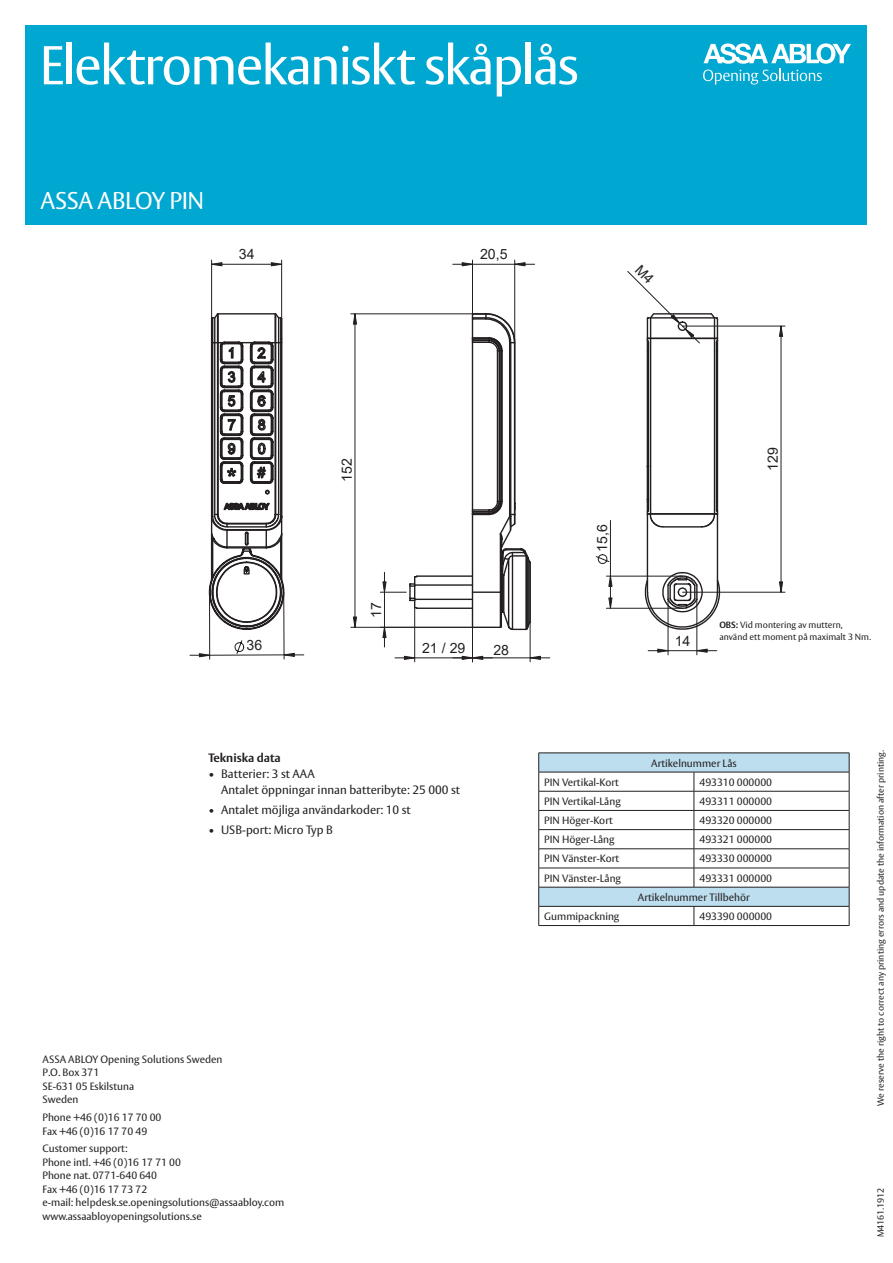
<style>
.page{position:relative;width:893px;height:1263px;background:#fff}
.page>*{position:absolute;margin:0;border:0;box-sizing:border-box;transform-origin:0 0}
.t1{font:54px "ASSA Vesta";letter-spacing:-.04em;color:#fff}
.t2{font:24px "ASSA Vesta";letter-spacing:-.02em;color:#fff}
.t3{font:14.1px "Arial";color:#231f20}
.t4{font:12px/15.8px "ASSA Vesta";color:#231f20}
.t5{font:700 12px "ASSA Vesta";color:#231f20}
.t6{font:10.5px/13.5px "ASSA Vesta";color:#231f20}
.t7{font:9px/12px "ASSA Vesta";color:#231f20}
.s1{font-weight:700}
</style>
<div class="page">
<div style="left:26px;top:26px;width:841px;height:199px;background:#00a7d1"></div>
<svg style="left:703px;top:43px;width:148px;height:42px"></svg>
<svg style="left:208px;top:312px;width:77px;height:319px"></svg>
<hr style="left:209px;top:592px;width:1px;height:67px;background:#231f20">
<hr style="left:210px;top:654px;width:74px;height:1px;background:#231f20">
<svg style="left:234px;top:640px;width:11px;height:14px"></svg>
<hr style="left:283px;top:592px;width:1px;height:67px;background:#231f20">
<hr style="left:211px;top:260px;width:1px;height:256px;background:#231f20">
<hr style="left:281px;top:260px;width:1px;height:256px;background:#231f20">
<hr style="left:212px;top:264px;width:70px;height:1px;background:#231f20">
<svg style="left:283px;top:652px;width:21px;height:5px"></svg>
<svg style="left:190px;top:653px;width:20px;height:5px"></svg>
<svg style="left:211px;top:262px;width:12px;height:5px"></svg>
<svg style="left:271px;top:262px;width:11px;height:5px"></svg>
<hr style="left:606px;top:608px;width:76px;height:1px;background:#231f20">
<svg style="left:595px;top:554px;width:15px;height:10px"></svg>
<hr style="left:781px;top:326px;width:1px;height:266px;background:#231f20">
<hr style="left:682px;top:326px;width:103px;height:1px;background:#231f20">
<hr style="left:682px;top:592px;width:103px;height:1px;background:#231f20">
<hr style="left:606px;top:576px;width:76px;height:1px;background:#231f20">
<hr style="left:610px;top:576px;width:1px;height:32px;background:#231f20">
<hr style="left:610px;top:520px;width:1px;height:56px;background:#231f20">
<hr style="left:668px;top:599px;width:1px;height:56px;background:#231f20">
<hr style="left:696px;top:599px;width:1px;height:56px;background:#231f20">
<svg style="left:779px;top:325px;width:4px;height:12px"></svg>
<svg style="left:779px;top:581px;width:4px;height:12px"></svg>
<svg style="left:608px;top:597px;width:5px;height:12px"></svg>
<svg style="left:608px;top:575px;width:5px;height:12px"></svg>
<svg style="left:648px;top:648px;width:69px;height:5px"></svg>
<hr style="left:530px;top:622px;width:1px;height:40px;background:#231f20">
<hr style="left:472px;top:657px;width:58px;height:1px;background:#231f20">
<hr style="left:355px;top:314px;width:1px;height:313px;background:#231f20">
<hr style="left:351px;top:627px;width:121px;height:1px;background:#231f20">
<hr style="left:351px;top:313px;width:121px;height:1px;background:#231f20">
<hr style="left:514px;top:260px;width:1px;height:83px;background:#231f20">
<hr style="left:472px;top:260px;width:1px;height:78px;background:#231f20">
<hr style="left:472px;top:264px;width:43px;height:1px;background:#231f20">
<hr style="left:472px;top:627px;width:1px;height:35px;background:#231f20">
<hr style="left:414px;top:608px;width:1px;height:54px;background:#231f20">
<hr style="left:415px;top:657px;width:57px;height:1px;background:#231f20">
<svg style="left:529px;top:655px;width:21px;height:5px"></svg>
<svg style="left:380px;top:312px;width:151px;height:335px"></svg>
<svg style="left:353px;top:616px;width:4px;height:12px"></svg>
<svg style="left:353px;top:313px;width:4px;height:12px"></svg>
<svg style="left:514px;top:262px;width:21px;height:5px"></svg>
<svg style="left:453px;top:262px;width:19px;height:5px"></svg>
<svg style="left:453px;top:655px;width:39px;height:5px"></svg>
<svg style="left:395px;top:655px;width:20px;height:5px"></svg>
<svg style="left:539px;top:754px;width:310px;height:152px"></svg>
<hr style="left:539px;top:753px;width:155px;height:1px;background:#231f20">
<hr style="left:694px;top:753px;width:155px;height:1px;background:#231f20">
<hr style="left:539px;top:772px;width:155px;height:1px;background:#231f20">
<hr style="left:694px;top:772px;width:155px;height:1px;background:#231f20">
<hr style="left:539px;top:791px;width:155px;height:1px;background:#231f20">
<hr style="left:694px;top:791px;width:155px;height:1px;background:#231f20">
<hr style="left:539px;top:810px;width:155px;height:1px;background:#231f20">
<hr style="left:694px;top:810px;width:155px;height:1px;background:#231f20">
<hr style="left:539px;top:829px;width:155px;height:1px;background:#231f20">
<hr style="left:694px;top:829px;width:155px;height:1px;background:#231f20">
<hr style="left:539px;top:848px;width:155px;height:1px;background:#231f20">
<hr style="left:694px;top:848px;width:155px;height:1px;background:#231f20">
<hr style="left:539px;top:868px;width:155px;height:1px;background:#231f20">
<hr style="left:694px;top:868px;width:155px;height:1px;background:#231f20">
<svg style="left:694px;top:772px;width:1px;height:115px"></svg>
<hr style="left:539px;top:887px;width:155px;height:1px;background:#231f20">
<hr style="left:694px;top:887px;width:155px;height:1px;background:#231f20">
<hr style="left:539px;top:906px;width:155px;height:1px;background:#231f20">
<svg style="left:538px;top:753px;width:1px;height:172px"></svg>
<hr style="left:694px;top:906px;width:155px;height:1px;background:#231f20">
<svg style="left:694px;top:906px;width:1px;height:19px"></svg>
<svg style="left:849px;top:753px;width:1px;height:172px"></svg>
<hr style="left:539px;top:925px;width:155px;height:1px;background:#231f20">
<hr style="left:694px;top:925px;width:155px;height:1px;background:#231f20">
<svg style="left:627px;top:271px;width:94px;height:359px"></svg>
<h1 class="t1" style="left:39px;top:33px;width:541px">Elektromekaniskt skåplås</h1>
<h2 class="t2" style="left:40px;top:186px;width:165px">ASSA ABLOY PIN</h2>
<h3 class="t3" style="left:239px;top:245px;width:17px">34</h3>
<h3 class="t3" style="left:480px;top:245px;width:29px">20,5</h3>
<h3 class="t3" style="left:247px;top:635px;width:17px">36</h3>
<h3 class="t3" style="left:337px;top:482px;width:25px;rotate:-90deg">152</h3>
<h3 class="t3" style="left:366px;top:617px;width:17px;rotate:-90deg">17</h3>
<h3 class="t3" style="left:422px;top:638px;width:45px">21 / 29</h3>
<h3 class="t3" style="left:493px;top:640px;width:17px">28</h3>
<h3 class="t3" style="left:592px;top:552px;width:29px;rotate:-90deg">15,6</h3>
<h3 class="t3" style="left:763px;top:471px;width:25px;rotate:-90deg">129</h3>
<h3 class="t3" style="left:675px;top:631px;width:17px">14</h3>
<p class="t7" style="left:719px;top:619px;width:153px"><span class="s1">OBS:</span> Vid montering av muttern, använd ett moment på maximalt 3 Nm.</p>
<p class="t5" style="left:208px;top:750px;width:74px">Tekniska data</p>
<p class="t4" style="left:221px;top:767px;width:241px;text-indent:-13px">• Batterier: 3 st AAA<br>Antalet öppningar innan batteribyte: 25 000 st</p>
<p class="t4" style="left:208px;top:802px;width:204px">• Antalet möjliga användarkoder: 10 st</p>
<p class="t4" style="left:208px;top:822px;width:126px">• USB-port: Micro Typ B</p>
<p class="t6" style="left:43px;top:1053px;width:182px">ASSA ABLOY Opening Solutions Sweden<br>P.O. Box 371<br>SE-631 05 Eskilstuna<br>Sweden</p>
<p class="t6" style="left:43px;top:1111px;width:120px">Phone +46 (0)16 17 70 00<br>Fax +46 (0)16 17 70 49</p>
<p class="t6" style="left:43px;top:1142px;width:243px">Customer support:<br>Phone intl. +46 (0)16 17 71 00<br>Phone nat. 0771-640 640<br>Fax +46 (0)16 17 73 72<br>e-mail: helpdesk.se.openingsolutions@assaabloy.com www.assaabloyopeningsolutions.se</p>
<p class="t6" style="left:651px;top:756px;width:87px">Artikelnummer Lås</p>
<p class="t6" style="left:544px;top:776px;width:76px">PIN Vertikal-Kort</p>
<p class="t6" style="left:699px;top:776px;width:74px">493310 000000</p>
<p class="t6" style="left:544px;top:795px;width:78px">PIN Vertikal-Lång</p>
<p class="t6" style="left:699px;top:795px;width:74px">493311 000000</p>
<p class="t6" style="left:544px;top:814px;width:70px">PIN Höger-Kort</p>
<p class="t6" style="left:699px;top:814px;width:74px">493320 000000</p>
<p class="t6" style="left:544px;top:833px;width:72px">PIN Höger-Lång</p>
<p class="t6" style="left:699px;top:833px;width:74px">493321 000000</p>
<p class="t6" style="left:544px;top:852px;width:77px">PIN Vänster-Kort</p>
<p class="t6" style="left:699px;top:852px;width:74px">493330 000000</p>
<p class="t6" style="left:544px;top:872px;width:78px">PIN Vänster-Lång</p>
<p class="t6" style="left:638px;top:869px;width:136px;line-height:19.2px;text-indent:62px">493331 000000<br>Artikelnummer Tillbehör</p>
<p class="t6" style="left:544px;top:910px;width:77px">Gummipackning</p>
<p class="t6" style="left:699px;top:910px;width:74px">493390 000000</p>
<p class="t7" style="left:875px;top:1106px;width:357px;rotate:-90deg">We reserve the right to correct any printing errors and update the information after printing.</p>
<p class="t7" style="left:875px;top:1237px;width:51px;rotate:-90deg">M4161.1912</p>
</div>
